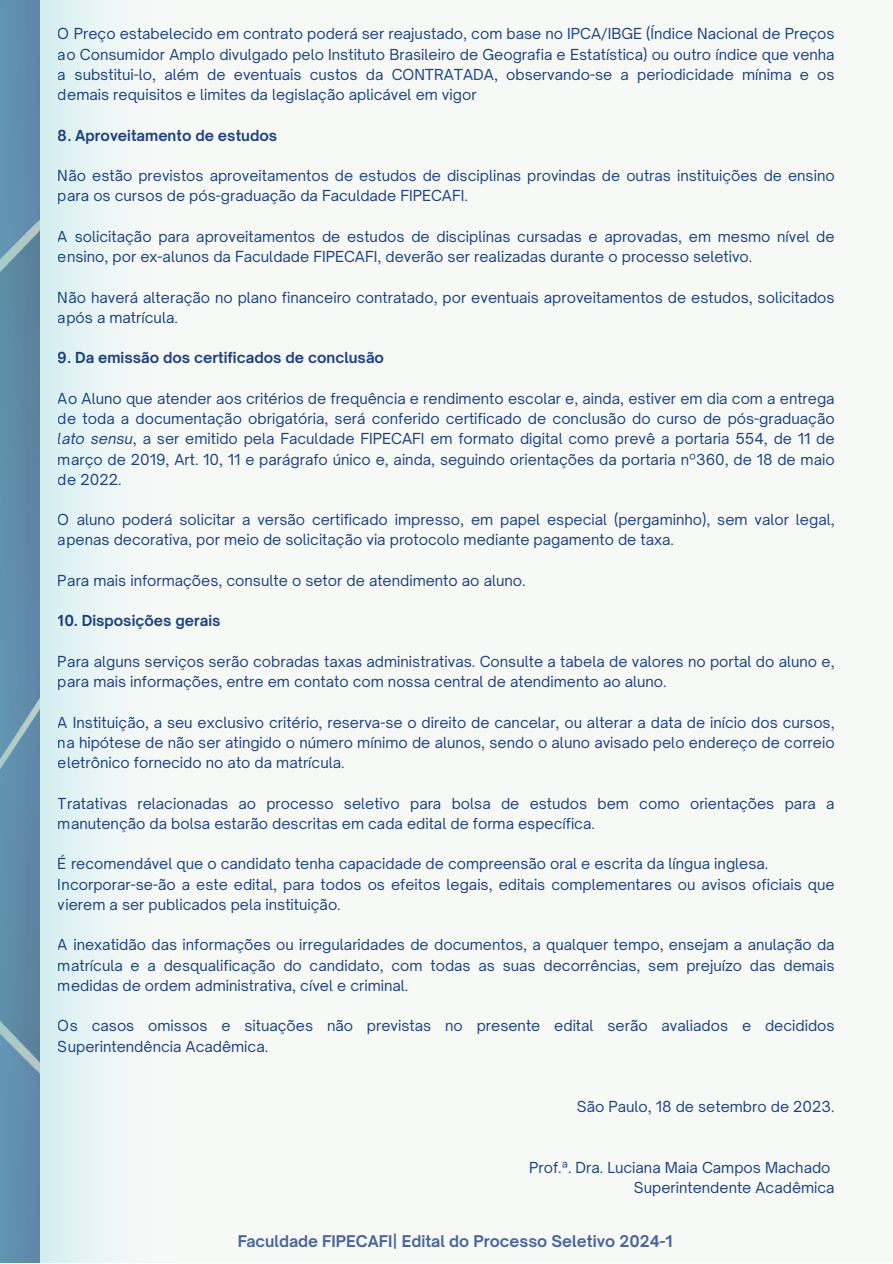
<style>
.page{position:relative;width:893px;height:1264px;background:#fff}
.page>*{position:absolute;margin:0;border:0;box-sizing:border-box;transform-origin:0 0}
.t1{font:700 15.45px "Open Sauce One";color:#123778}
.t2{font:14.55px/20.2px "Open Sauce One";color:#123778}
.t3{font:700 14.55px "Open Sauce One";color:#123778}
.s1{font-style:italic}
</style>
<div class="page">
<div style="left:0;top:0;width:892px;height:1262px;background:#f7f9f7"></div>
<svg style="left:0;top:0;width:106px;height:1262px"></svg>
<p class="t2" style="left:58px;top:24px;width:778px;text-align:justify">O Preço estabelecido em contrato poderá ser reajustado, com base no IPCA/IBGE (Índice Nacional de Preços ao Consumidor Amplo divulgado pelo Instituto Brasileiro de Geografia e Estatística) ou outro índice que venha a substitui-lo, além de eventuais custos da CONTRATADA, observando-se a periodicidade mínima e os demais requisitos e limites da legislação aplicável em vigor</p>
<p class="t3" style="left:58px;top:126px;width:221px">8. Aproveitamento de estudos</p>
<p class="t2" style="left:58px;top:165px;width:778px">Não estão previstos aproveitamentos de estudos de disciplinas provindas de outras instituições de ensino para os cursos de pós-graduação da Faculdade FIPECAFI.</p>
<p class="t2" style="left:58px;top:226px;width:778px">A solicitação para aproveitamentos de estudos de disciplinas cursadas e aprovadas, em mesmo nível de ensino, por ex-alunos da Faculdade FIPECAFI, deverão ser realizadas durante o processo seletivo.</p>
<p class="t2" style="left:58px;top:287px;width:778px">Não haverá alteração no plano financeiro contratado, por eventuais aproveitamentos de estudos, solicitados após a matrícula.</p>
<p class="t3" style="left:58px;top:349px;width:327px">9. Da emissão dos certificados de conclusão</p>
<p class="t2" style="left:58px;top:388px;width:778px;text-align:justify">Ao Aluno que atender aos critérios de frequência e rendimento escolar e, ainda, estiver em dia com a entrega de toda a documentação obrigatória, será conferido certificado de conclusão do curso de pós-graduação <span class="s1">lato sensu</span>, a ser emitido pela Faculdade FIPECAFI em formato digital como prevê a portaria 554, de 11 de março de 2019, Art. 10, 11 e parágrafo único e, ainda, seguindo orientações da portaria nº360, de 18 de maio de 2022.</p>
<p class="t2" style="left:58px;top:509px;width:778px">O aluno poderá solicitar a versão certificado impresso, em papel especial (pergaminho), sem valor legal, apenas decorativa, por meio de solicitação via protocolo mediante pagamento de taxa.</p>
<p class="t2" style="left:58px;top:570px;width:469px">Para mais informações, consulte o setor de atendimento ao aluno.</p>
<p class="t3" style="left:58px;top:612px;width:164px">10. Disposições gerais</p>
<p class="t2" style="left:58px;top:651px;width:778px">Para alguns serviços serão cobradas taxas administrativas. Consulte a tabela de valores no portal do aluno e, para mais informações, entre em contato com nossa central de atendimento ao aluno.</p>
<p class="t2" style="left:58px;top:712px;width:778px;text-align:justify">A Instituição, a seu exclusivo critério, reserva-se o direito de cancelar, ou alterar a data de início dos cursos, na hipótese de não ser atingido o número mínimo de alunos, sendo o aluno avisado pelo endereço de correio eletrônico fornecido no ato da matrícula.</p>
<p class="t2" style="left:58px;top:793px;width:778px">Tratativas relacionadas ao processo seletivo para bolsa de estudos bem como orientações para a manutenção da bolsa estarão descritas em cada edital de forma específica.</p>
<p class="t2" style="left:58px;top:853px;width:778px">É recomendável que o candidato tenha capacidade de compreensão oral e escrita da língua inglesa.<br>Incorporar-se-ão a este edital, para todos os efeitos legais, editais complementares ou avisos oficiais que vierem a ser publicados pela instituição.</p>
<p class="t2" style="left:58px;top:934px;width:778px;text-align:justify">A inexatidão das informações ou irregularidades de documentos, a qualquer tempo, ensejam a anulação da matrícula e a desqualificação do candidato, com todas as suas decorrências, sem prejuízo das demais medidas de ordem administrativa, cível e criminal.</p>
<p class="t2" style="left:58px;top:1015px;width:778px">Os casos omissos e situações não previstas no presente edital serão avaliados e decididos<br>Superintendência Acadêmica.</p>
<p class="t2" style="left:577px;top:1096px;width:259px">São Paulo, 18 de setembro de 2023.</p>
<p class="t2" style="left:529px;top:1157px;width:307px;text-align:right">Prof.ª. Dra. Luciana Maia Campos Machado<br>Superintendente Acadêmica</p>
<p class="t1" style="left:237px;top:1231px;width:437px">Faculdade FIPECAFI| Edital do Processo Seletivo 2024-1</p>
</div>
